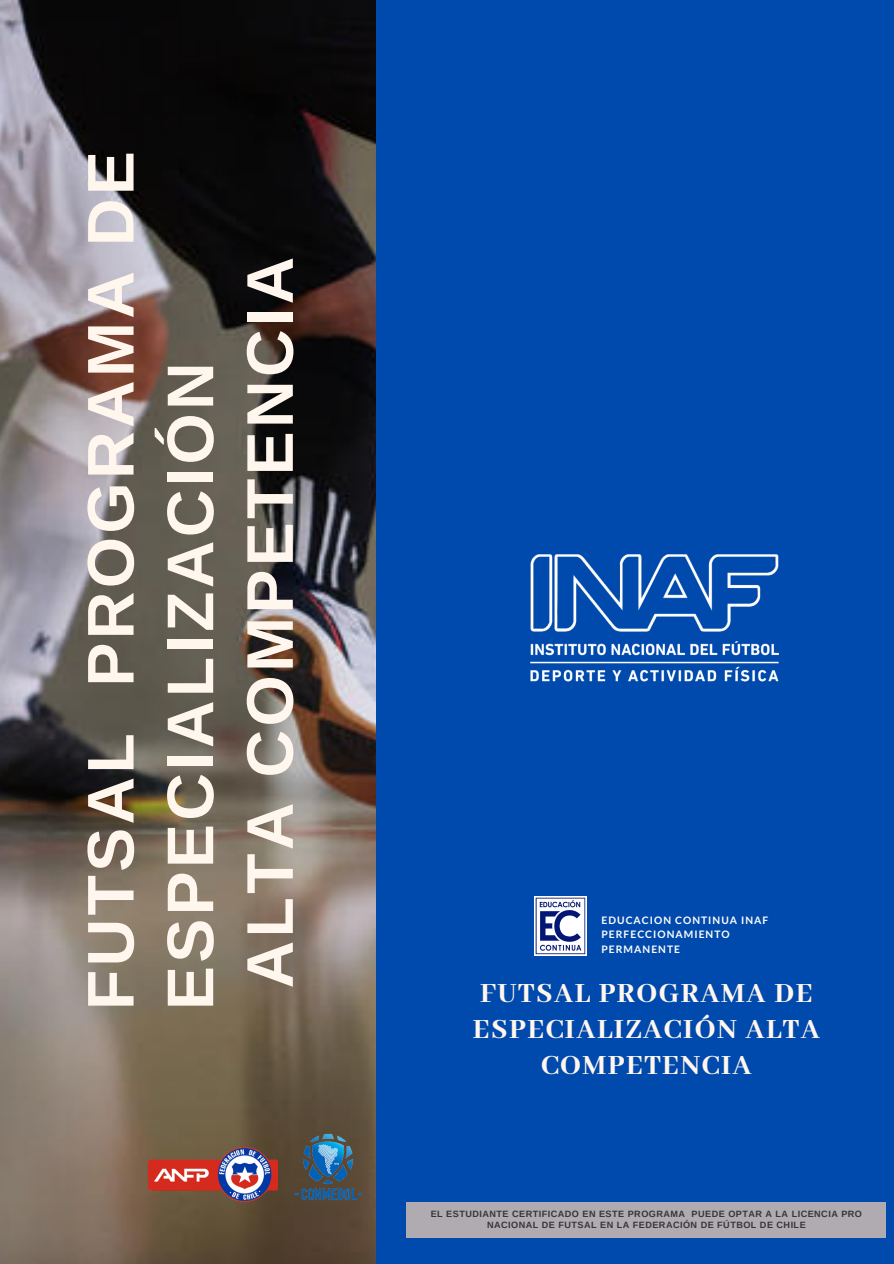
<style>
.page{position:relative;width:894px;height:1264px;background:#fff}
.page>*{position:absolute;margin:0;border:0;box-sizing:border-box;transform-origin:0 0}
.t1{font:700 66px/79.5px "Arimo";letter-spacing:.05em;color:#fff6ee}
.t2{font:800 30.3px/36px "Abhaya Libre";letter-spacing:.05em;color:#fff6ee;text-align:center}
.t3{font:700 10.35px/14.2px "Lato";letter-spacing:.1em;color:#fff}
.t4{font:700 9.15px/10.6px "Arimo";letter-spacing:.05em;color:#363636;text-align:center}
</style>
<div class="page">
<img style="left:0;top:0;width:376px;height:1263px">
<div style="left:376px;top:0;width:517px;height:1263px;background:#004aad"></div>
<img style="left:534px;top:896px;width:52px;height:59px">
<img style="left:292px;top:1131px;width:71px;height:71px">
<img style="left:149px;top:1147px;width:128px;height:54px">
<img style="left:530px;top:554px;width:249px;height:128px">
<div style="left:406px;top:1202px;width:479px;height:35px;background:#b0abb1"></div>
<p class="t1" style="left:71px;top:1010px;width:860px;rotate:-90deg">FUTSAL PROGRAMA DE</p>
<p class="t1" style="left:150px;top:988px;width:733px;text-indent:-22px;rotate:-90deg">ESPECIALIZACIÓN<br>ALTA COMPETENCIA</p>
<p class="t3" style="left:601px;top:913px;width:168px">EDUCACION CONTINUA INAF</p>
<p class="t3" style="left:601px;top:927px;width:130px">PERFECCIONAMIENTO<br>PERMANENTE</p>
<p class="t2" style="left:473px;top:976px;width:348px">FUTSAL PROGRAMA DE<br>ESPECIALIZACIÓN ALTA<br>COMPETENCIA</p>
<p class="t4" style="left:430px;top:1208px;width:432px">EL ESTUDIANTE CERTIFICADO EN ESTE PROGRAMA PUEDE OPTAR A LA LICENCIA PRO<br>NACIONAL DE FUTSAL EN LA FEDERACIÓN DE FÚTBOL DE CHILE</p>
</div>
